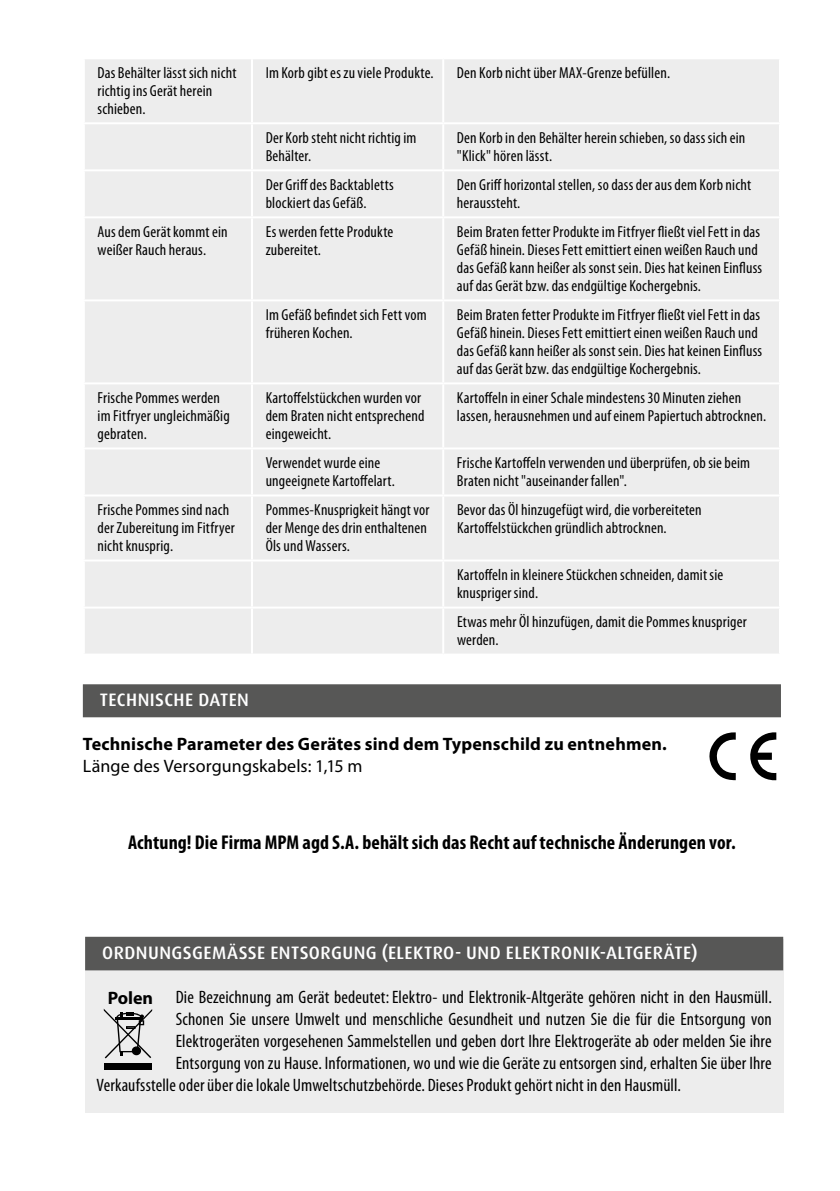
<style>
.page{position:relative;width:840px;height:1191px;background:#fff}
.page>*{position:absolute;margin:0;border:0;box-sizing:border-box;transform-origin:0 0}
.t1{font:700 condensed 20px "Myriad Pro";letter-spacing:.005em;color:#000}
.t2{font:condensed 18px "Myriad Pro";letter-spacing:.005em;color:#000}
.t3{font:500 18px "Dax Pro";letter-spacing:.02em;color:#fff}
.t4{font:700 18px "Myriad Pro";letter-spacing:.01em;color:#000}
.t5{font:18px "Myriad Pro";letter-spacing:.005em;color:#000}
.t6{font:condensed 16px/18px "Myriad Pro";letter-spacing:.01em;color:#000}
</style>
<div class="page">
<div style="left:83px;top:684px;width:697px;height:33px;background:#575756"></div>
<div style="left:85px;top:59px;width:693px;height:594px;background:#ededed"></div>
<hr style="left:251px;top:59px;width:2px;height:63px;background:#fff">
<hr style="left:442px;top:59px;width:2px;height:63px;background:#fff">
<hr style="left:83px;top:122px;width:169px;height:2px;background:#fff">
<hr style="left:252px;top:122px;width:191px;height:2px;background:#fff">
<hr style="left:251px;top:124px;width:2px;height:45px;background:#fff">
<hr style="left:443px;top:122px;width:337px;height:2px;background:#fff">
<hr style="left:442px;top:124px;width:2px;height:45px;background:#fff">
<hr style="left:83px;top:169px;width:169px;height:2px;background:#fff">
<hr style="left:252px;top:169px;width:191px;height:2px;background:#fff">
<hr style="left:251px;top:171px;width:2px;height:45px;background:#fff">
<hr style="left:443px;top:169px;width:337px;height:2px;background:#fff">
<hr style="left:442px;top:171px;width:2px;height:45px;background:#fff">
<hr style="left:83px;top:216px;width:169px;height:2px;background:#fff">
<hr style="left:252px;top:216px;width:191px;height:2px;background:#fff">
<hr style="left:251px;top:218px;width:2px;height:81px;background:#fff">
<hr style="left:443px;top:216px;width:337px;height:2px;background:#fff">
<hr style="left:442px;top:218px;width:2px;height:81px;background:#fff">
<hr style="left:83px;top:299px;width:169px;height:2px;background:#fff">
<hr style="left:252px;top:299px;width:191px;height:2px;background:#fff">
<hr style="left:251px;top:301px;width:2px;height:81px;background:#fff">
<hr style="left:443px;top:299px;width:337px;height:2px;background:#fff">
<hr style="left:442px;top:301px;width:2px;height:81px;background:#fff">
<hr style="left:83px;top:382px;width:169px;height:2px;background:#fff">
<hr style="left:252px;top:382px;width:191px;height:2px;background:#fff">
<hr style="left:251px;top:384px;width:2px;height:63px;background:#fff">
<hr style="left:443px;top:382px;width:337px;height:2px;background:#fff">
<hr style="left:442px;top:384px;width:2px;height:63px;background:#fff">
<hr style="left:83px;top:447px;width:169px;height:2px;background:#fff">
<hr style="left:252px;top:447px;width:191px;height:2px;background:#fff">
<hr style="left:251px;top:449px;width:2px;height:45px;background:#fff">
<hr style="left:443px;top:447px;width:337px;height:2px;background:#fff">
<hr style="left:442px;top:449px;width:2px;height:45px;background:#fff">
<hr style="left:83px;top:494px;width:169px;height:2px;background:#fff">
<hr style="left:252px;top:494px;width:191px;height:2px;background:#fff">
<hr style="left:251px;top:496px;width:2px;height:63px;background:#fff">
<hr style="left:443px;top:494px;width:337px;height:2px;background:#fff">
<hr style="left:442px;top:496px;width:2px;height:63px;background:#fff">
<hr style="left:83px;top:559px;width:169px;height:2px;background:#fff">
<hr style="left:252px;top:559px;width:191px;height:2px;background:#fff">
<hr style="left:251px;top:561px;width:2px;height:45px;background:#fff">
<hr style="left:443px;top:559px;width:337px;height:2px;background:#fff">
<hr style="left:442px;top:561px;width:2px;height:45px;background:#fff">
<hr style="left:83px;top:606px;width:169px;height:2px;background:#fff">
<hr style="left:252px;top:606px;width:191px;height:2px;background:#fff">
<hr style="left:251px;top:608px;width:2px;height:45px;background:#fff">
<hr style="left:443px;top:606px;width:337px;height:2px;background:#fff">
<hr style="left:442px;top:608px;width:2px;height:45px;background:#fff">
<svg style="left:709px;top:732px;width:26px;height:48px"></svg>
<svg style="left:750px;top:732px;width:25px;height:48px"></svg>
<div style="left:85px;top:939px;width:697px;height:174px;background:#ededed"></div>
<div style="left:85px;top:936px;width:697px;height:34px;background:#575756"></div>
<svg style="left:104px;top:1009px;width:48px;height:49px"></svg>
<div style="left:104px;top:1062px;width:48px;height:7px;background:#000"></div>
<p class="t6" style="left:97px;top:64px;width:140px">Das Behälter lässt sich nicht richtig ins Gerät herein schieben.</p>
<p class="t6" style="left:265px;top:64px;width:169px">Im Korb gibt es zu viele Produkte.</p>
<p class="t6" style="left:456px;top:64px;width:215px">Den Korb nicht über MAX-Grenze befüllen.</p>
<p class="t6" style="left:265px;top:129px;width:152px">Der Korb steht nicht richtig im<br>Behälter.</p>
<p class="t6" style="left:456px;top:129px;width:290px">Den Korb in den Behälter herein schieben, so dass sich ein "Klick" hören lässt.</p>
<p class="t6" style="left:265px;top:176px;width:130px">Der Griff des Backtabletts blockiert das Gefäß.</p>
<p class="t6" style="left:456px;top:176px;width:295px">Den Griff horizontal stellen, so dass der aus dem Korb nicht heraussteht.</p>
<p class="t6" style="left:97px;top:223px;width:131px">Aus dem Gerät kommt ein weißer Rauch heraus.</p>
<p class="t6" style="left:265px;top:223px;width:129px">Es werden fette Produkte zubereitet.</p>
<p class="t6" style="left:456px;top:223px;width:306px">Beim Braten fetter Produkte im Fitfryer fließt viel Fett in das Gefäß hinein. Dieses Fett emittiert einen weißen Rauch und das Gefäß kann heißer als sonst sein. Dies hat keinen Einfluss auf das Gerät bzw. das endgültige Kochergebnis.</p>
<p class="t6" style="left:265px;top:306px;width:162px">Im Gefäß befindet sich Fett vom früheren Kochen.</p>
<p class="t6" style="left:456px;top:306px;width:306px">Beim Braten fetter Produkte im Fitfryer fließt viel Fett in das Gefäß hinein. Dieses Fett emittiert einen weißen Rauch und das Gefäß kann heißer als sonst sein. Dies hat keinen Einfluss auf das Gerät bzw. das endgültige Kochergebnis.</p>
<p class="t6" style="left:97px;top:389px;width:134px">Frische Pommes werden im Fitfryer ungleichmäßig gebraten.</p>
<p class="t6" style="left:265px;top:389px;width:160px">Kartoffelstückchen wurden vor dem Braten nicht entsprechend eingeweicht.</p>
<p class="t6" style="left:456px;top:389px;width:310px">Kartoffeln in einer Schale mindestens 30 Minuten ziehen lassen, herausnehmen und auf einem Papiertuch abtrocknen.</p>
<p class="t6" style="left:265px;top:454px;width:131px">Verwendet wurde eine ungeeignete Kartoffelart.</p>
<p class="t6" style="left:456px;top:454px;width:294px">Frische Kartoffeln verwenden und überprüfen, ob sie beim<br>Braten nicht "auseinander fallen".</p>
<p class="t6" style="left:97px;top:501px;width:138px">Frische Pommes sind nach der Zubereitung im Fitfryer nicht knusprig.</p>
<p class="t6" style="left:265px;top:501px;width:165px">Pommes-Knusprigkeit hängt vor der Menge des drin enthaltenen<br>Öls und Wassers.</p>
<p class="t6" style="left:456px;top:501px;width:246px">Bevor das Öl hinzugefügt wird, die vorbereiteten<br>Kartoffelstückchen gründlich abtrocknen.</p>
<p class="t6" style="left:456px;top:566px;width:268px">Kartoffeln in kleinere Stückchen schneiden, damit sie knuspriger sind.</p>
<p class="t6" style="left:456px;top:613px;width:291px">Etwas mehr Öl hinzufügen, damit die Pommes knuspriger werden.</p>
<p class="t3" style="left:100px;top:688px;width:150px">TECHNISCHE DATEN</p>
<p class="t4" style="left:83px;top:734px;width:585px">Technische Parameter des Gerätes sind dem Typenschild zu entnehmen.</p>
<p class="t5" style="left:83px;top:756px;width:281px">Länge des Versorgungskabels: 1,15 m</p>
<p class="t1" style="left:128px;top:831px;width:609px">Achtung! Die Firma MPM agd S.A. behält sich das Recht auf technische Änderungen vor.</p>
<p class="t3" style="left:102px;top:941px;width:596px">ORDNUNGSGEMÄSSE ENTSORGUNG (ELEKTRO- UND ELEKTRONIK-ALTGERÄTE)</p>
<p class="t4" style="left:108px;top:987px;width:47px">Polen</p>
<p class="t2" style="left:176px;top:987px;width:597px">Die Bezeichnung am Gerät bedeutet:Elektro- und Elektronik-Altgeräte gehören nicht in den Hausmüll.</p>
<p class="t2" style="left:176px;top:1009px;width:597px">Schonen Sie unsere Umwelt und menschliche Gesundheit und nutzen Sie die für die Entsorgung von</p>
<p class="t2" style="left:176px;top:1031px;width:597px">Elektrogeräten vorgesehenen Sammelstellen und geben dort Ihre Elektrogeräte ab oder melden Sie ihre</p>
<p class="t2" style="left:176px;top:1053px;width:597px">Entsorgung von zu Hause. Informationen, wo und wie die Geräte zu entsorgen sind, erhalten Sie über Ihre</p>
<p class="t2" style="left:96px;top:1075px;width:585px">Verkaufsstelle oder über die lokale Umweltschutzbehörde. Dieses Produkt gehört nicht in den Hausmüll.</p>
</div>
